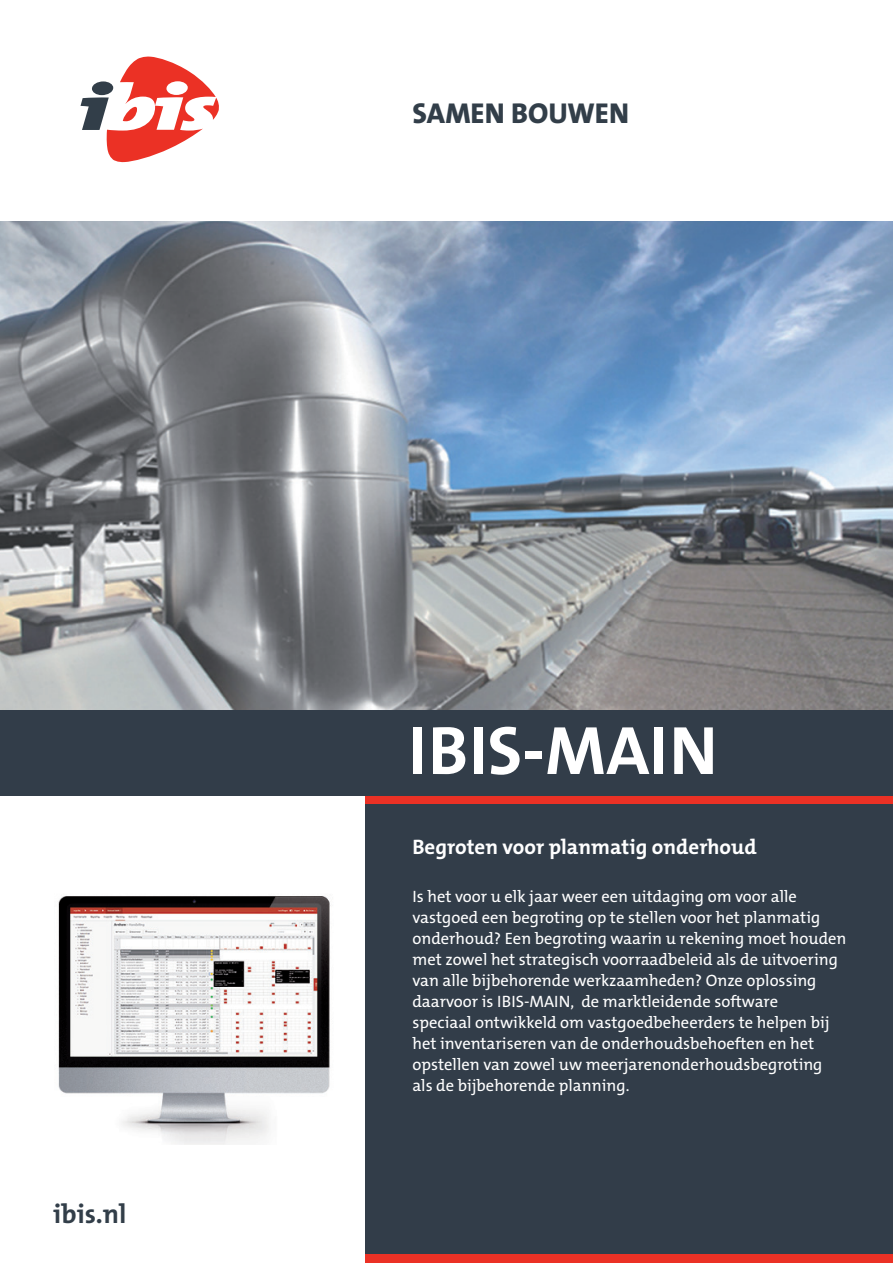
<style>
.page{position:relative;width:893px;height:1263px;background:#fff}
.page>*{position:absolute;margin:0;border:0;box-sizing:border-box;transform-origin:0 0}
.t1{font:700 69px "The Mix B W7";letter-spacing:.005em;color:#fff}
.t2{font:800 28.8px "The Mix B W8";color:#323e49}
.t3{font:700 27px "The Mix B W7";color:#323e49}
.t4{font:700 21px "The Mix B W7";color:#fff}
.t5{font:16.5px/21px "The Mix B W5 Plain";color:#fff}
</style>
<div class="page">
<div style="left:366px;top:804px;width:527px;height:450px;background:#323d49"></div>
<img style="left:0;top:221px;width:893px;height:489px">
<div style="left:366px;top:795px;width:527px;height:9px;background:#eb3125"></div>
<div style="left:366px;top:1254px;width:527px;height:9px;background:#eb3125"></div>
<svg style="left:81px;top:56px;width:138px;height:106px"></svg>
<div style="left:0;top:710px;width:893px;height:85px;background:#323d49"></div>
<img style="left:58px;top:896px;width:272px;height:248px">
<h3 class="t3" style="left:53px;top:1197px;width:75px">ibis.nl</h3>
<h2 class="t2" style="left:412px;top:95px;width:218px">SAMEN BOUWEN</h2>
<h1 class="t1" style="left:408px;top:706px;width:311px">IBIS-MAIN</h1>
<p class="t4" style="left:412px;top:834px;width:346px">Begroten voor planmatig onderhoud</p>
<p class="t5" style="left:412px;top:886px;width:435px">Is het voor u elk jaar weer een uitdaging om voor alle vastgoed een begroting op te stellen voor het planmatig onderhoud? Een begroting waarin u rekening moet houden met zowel het strategisch voorraadbeleid als de uitvoering van alle bĳbehorende werkzaamheden? Onze oplossing daarvoor is IBIS-MAIN, de marktleidende software<br>speciaal ontwikkeld om vastgoedbeheerders te helpen bĳ het inventariseren van de onderhoudsbehoeften en het opstellen van zowel uw meerjarenonderhoudsbegroting als de bĳbehorende planning.</p>
</div>
